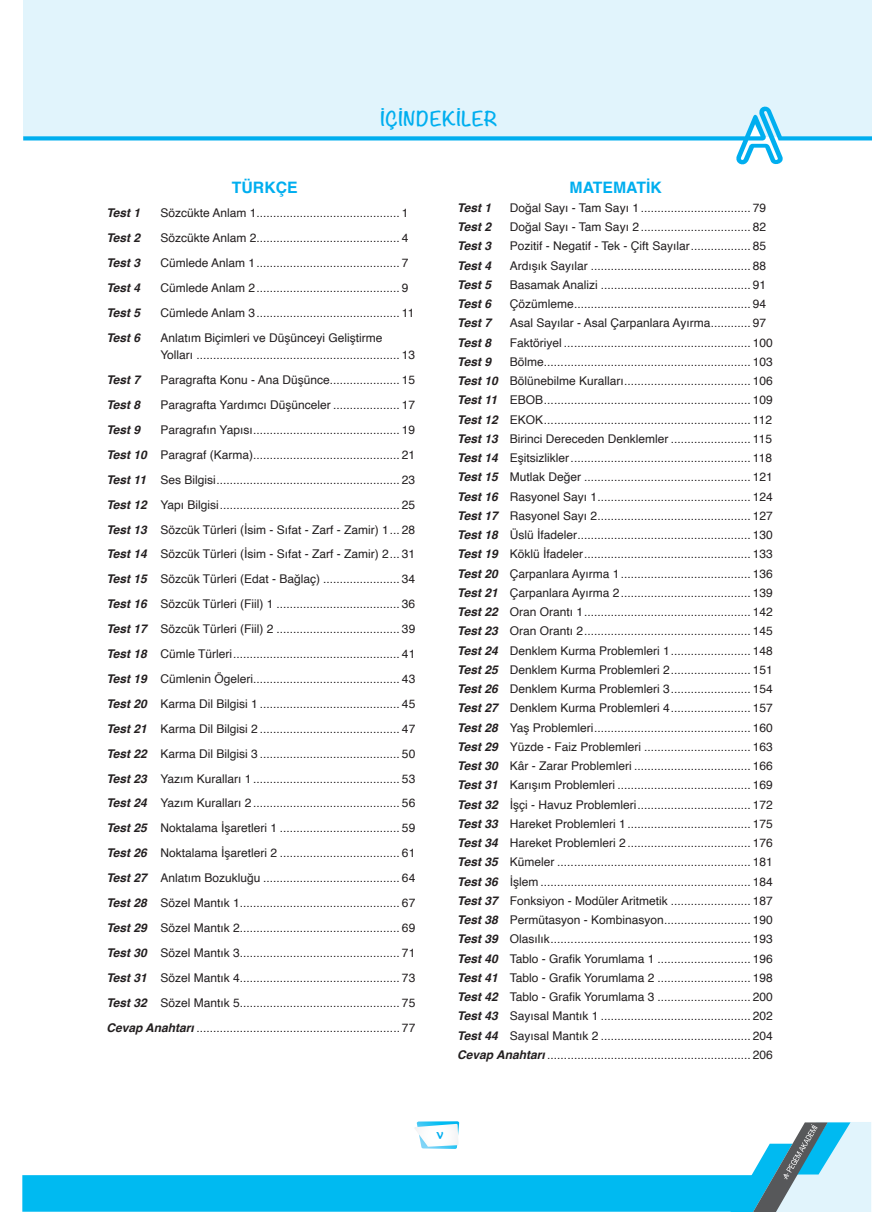
<style>
.page{position:relative;width:872px;height:1212px;background:#fff}
.page>*{position:absolute;margin:0;border:0;box-sizing:border-box;transform-origin:0 0}
.t1{font:700 18px "Noteworthy";letter-spacing:.02em;color:#00aeef}
.t2{font:700 15.75px "Helvetica";color:#00aeef}
.t3{font:12.75px "WHITEWASHER";color:#00aeef}
.t4{font:12px/19.2px "Helvetica";color:#231f20;text-align:justify}
.t5{font:italic 700 12px "Helvetica";color:#231f20}
.s1{font-weight:700;font-style:italic}
</style>
<div class="page">
<div style="left:23px;top:0;width:849px;height:136px;background:#e1f4fc"></div>
<svg style="left:23px;top:106px;width:849px;height:59px"></svg>
<svg style="left:22px;top:1121px;width:849px;height:91px"></svg>
<h2 class="t2" style="left:232px;top:177px;width:67px">TÜRKÇE</h2>
<h1 class="t1" style="left:380px;top:102px;width:119px">İÇİNDEKİLER</h1>
<h2 class="t2" style="left:569px;top:177px;width:94px">MATEMATİK</h2>
<p class="t5" style="left:106px;top:206px;width:35px">Test 1</p>
<p class="t4" style="left:160px;top:204px;width:250px">Sözcükte Anlam 1........................................... 1</p>
<p class="t5" style="left:106px;top:231px;width:35px">Test 2</p>
<p class="t4" style="left:160px;top:229px;width:250px">Sözcükte Anlam 2........................................... 4</p>
<p class="t5" style="left:106px;top:256px;width:35px">Test 3</p>
<p class="t4" style="left:160px;top:254px;width:250px">Cümlede Anlam 1........................................... 7</p>
<p class="t5" style="left:106px;top:281px;width:35px">Test 4</p>
<p class="t4" style="left:160px;top:279px;width:250px">Cümlede Anlam 2........................................... 9</p>
<p class="t5" style="left:106px;top:305px;width:35px">Test 5</p>
<p class="t4" style="left:160px;top:304px;width:255px">Cümlede Anlam 3........................................... 11</p>
<p class="t5" style="left:106px;top:330px;width:35px">Test 6</p>
<p class="t4" style="left:160px;top:329px;width:256px;line-height:17.2px">Anlatım Biçimleri ve Düşünceyi Geliştirme<br>Yolları ............................................................. 13</p>
<p class="t5" style="left:106px;top:373px;width:35px">Test 7</p>
<p class="t4" style="left:160px;top:371px;width:256px">Paragrafta Konu - Ana Düşünce..................... 15</p>
<p class="t5" style="left:106px;top:397px;width:35px">Test 8</p>
<p class="t4" style="left:160px;top:396px;width:256px">Paragrafta Yardımcı Düşünceler .................... 17</p>
<p class="t5" style="left:106px;top:422px;width:35px">Test 9</p>
<p class="t4" style="left:106px;top:418px;width:310px;line-height:24.9px;text-indent:54px">Paragrafın Yapısı............................................ 19<br><span class="s1">Test 10</span> Paragraf (Karma)............................................ 21<br><span class="s1">Test 11</span> Ses Bilgisi....................................................... 23<br><span class="s1">Test 12</span> Yapı Bilgisi...................................................... 25<br><span class="s1">Test 13</span> Sözcük Türleri (İsim - Sıfat - Zarf - Zamir) 1... 28<br><span class="s1">Test 14</span> Sözcük Türleri (İsim - Sıfat - Zarf - Zamir) 2... 31<br><span class="s1">Test 15</span> Sözcük Türleri (Edat - Bağlaç) ....................... 34<br><span class="s1">Test 16</span> Sözcük Türleri (Fiil) 1 ..................................... 36<br><span class="s1">Test 17</span> Sözcük Türleri (Fiil) 2 ..................................... 39<br><span class="s1">Test 18</span> Cümle Türleri.................................................. 41<br><span class="s1">Test 19</span> Cümlenin Ögeleri............................................ 43<br><span class="s1">Test 20</span> Karma Dil Bilgisi 1 .......................................... 45<br><span class="s1">Test 21</span> Karma Dil Bilgisi 2 .......................................... 47<br><span class="s1">Test 22</span> Karma Dil Bilgisi 3 .......................................... 50<br><span class="s1">Test 23</span> Yazım Kuralları 1............................................ 53<br><span class="s1">Test 24</span> Yazım Kuralları 2............................................ 56<br><span class="s1">Test 25</span> Noktalama İşaretleri 1 .................................... 59<br><span class="s1">Test 26</span> Noktalama İşaretleri 2 .................................... 61<br><span class="s1">Test 27</span> Anlatım Bozukluğu ......................................... 64<br><span class="s1">Test 28</span> Sözel Mantık 1................................................ 67<br><span class="s1">Test 29</span> Sözel Mantık 2................................................ 69<br><span class="s1">Test 30</span> Sözel Mantık 3................................................ 71<br><span class="s1">Test 31</span> Sözel Mantık 4................................................ 73<br><span class="s1">Test 32</span> Sözel Mantık 5................................................ 75<br><span class="s1">Cevap Anahtarı</span> ............................................................. 77</p>
<p class="t5" style="left:457px;top:200px;width:35px">Test 1</p>
<p class="t4" style="left:510px;top:198px;width:258px">Doğal Sayı - Tam Sayı 1 ................................. 79</p>
<p class="t5" style="left:457px;top:219px;width:35px">Test 2</p>
<p class="t4" style="left:510px;top:218px;width:258px">Doğal Sayı - Tam Sayı 2 ................................. 82</p>
<p class="t5" style="left:457px;top:239px;width:35px">Test 3</p>
<p class="t4" style="left:510px;top:237px;width:258px">Pozitif - Negatif - Tek - Çift Sayılar.................. 85</p>
<p class="t5" style="left:457px;top:258px;width:35px">Test 4</p>
<p class="t4" style="left:510px;top:256px;width:258px">Ardışık Sayılar ................................................ 88</p>
<p class="t5" style="left:457px;top:277px;width:35px">Test 5</p>
<p class="t4" style="left:510px;top:275px;width:258px">Basamak Analizi ............................................. 91</p>
<p class="t5" style="left:457px;top:296px;width:35px">Test 6</p>
<p class="t4" style="left:510px;top:295px;width:258px">Çözümleme..................................................... 94</p>
<p class="t5" style="left:457px;top:316px;width:35px">Test 7</p>
<p class="t4" style="left:510px;top:314px;width:258px">Asal Sayılar - Asal Çarpanlara Ayırma............ 97</p>
<p class="t5" style="left:457px;top:335px;width:35px">Test 8</p>
<p class="t4" style="left:510px;top:333px;width:265px">Faktöriyel ........................................................ 100</p>
<p class="t5" style="left:457px;top:354px;width:35px">Test 9</p>
<p class="t4" style="left:457px;top:352px;width:317px;text-indent:53px">Bölme.............................................................. 103<br><span class="s1">Test 10</span> Bölünebilme Kuralları...................................... 106<br><span class="s1">Test 11</span> EBOB.............................................................. 109<br><span class="s1">Test 12</span> EKOK.............................................................. 112<br><span class="s1">Test 13</span> Birinci Dereceden Denklemler ........................ 115<br><span class="s1">Test 14</span> Eşitsizlikler...................................................... 118<br><span class="s1">Test 15</span> Mutlak Değer .................................................. 121<br><span class="s1">Test 16</span> Rasyonel Sayı 1.............................................. 124<br><span class="s1">Test 17</span> Rasyonel Sayı 2.............................................. 127<br><span class="s1">Test 18</span> Üslü İfadeler.................................................... 130<br><span class="s1">Test 19</span> Köklü İfadeler.................................................. 133<br><span class="s1">Test 20</span> Çarpanlara Ayırma 1....................................... 136<br><span class="s1">Test 21</span> Çarpanlara Ayırma 2....................................... 139<br><span class="s1">Test 22</span> Oran Orantı 1.................................................. 142<br><span class="s1">Test 23</span> Oran Orantı 2.................................................. 145<br><span class="s1">Test 24</span> Denklem Kurma Problemleri 1........................ 148<br><span class="s1">Test 25</span> Denklem Kurma Problemleri 2........................ 151<br><span class="s1">Test 26</span> Denklem Kurma Problemleri 3........................ 154<br><span class="s1">Test 27</span> Denklem Kurma Problemleri 4........................ 157<br><span class="s1">Test 28</span> Yaş Problemleri............................................... 160<br><span class="s1">Test 29</span> Yüzde - Faiz Problemleri ................................ 163<br><span class="s1">Test 30</span> Kâr - Zarar Problemleri ................................... 166<br><span class="s1">Test 31</span> Karışım Problemleri ........................................ 169<br><span class="s1">Test 32</span> İşçi - Havuz Problemleri.................................. 172<br><span class="s1">Test 33</span> Hareket Problemleri 1..................................... 175<br><span class="s1">Test 34</span> Hareket Problemleri 2..................................... 176<br><span class="s1">Test 35</span> Kümeler .......................................................... 181<br><span class="s1">Test 36</span> İşlem ............................................................... 184<br><span class="s1">Test 37</span> Fonksiyon - Modüler Aritmetik ........................ 187<br><span class="s1">Test 38</span> Permütasyon - Kombinasyon.......................... 190<br><span class="s1">Test 39</span> Olasılık............................................................ 193<br><span class="s1">Test 40</span> Tablo - Grafik Yorumlama 1 ............................ 196<br><span class="s1">Test 41</span> Tablo - Grafik Yorumlama 2 ............................ 198<br><span class="s1">Test 42</span> Tablo - Grafik Yorumlama 3 ............................ 200<br><span class="s1">Test 43</span> Sayısal Mantık 1 ............................................. 202<br><span class="s1">Test 44</span> Sayısal Mantık 2 ............................................. 204<br><span class="s1">Cevap Anahtarı</span> ............................................................. 206</p>
<p class="t3" style="left:437px;top:1126px;width:8px">v</p>
</div>
